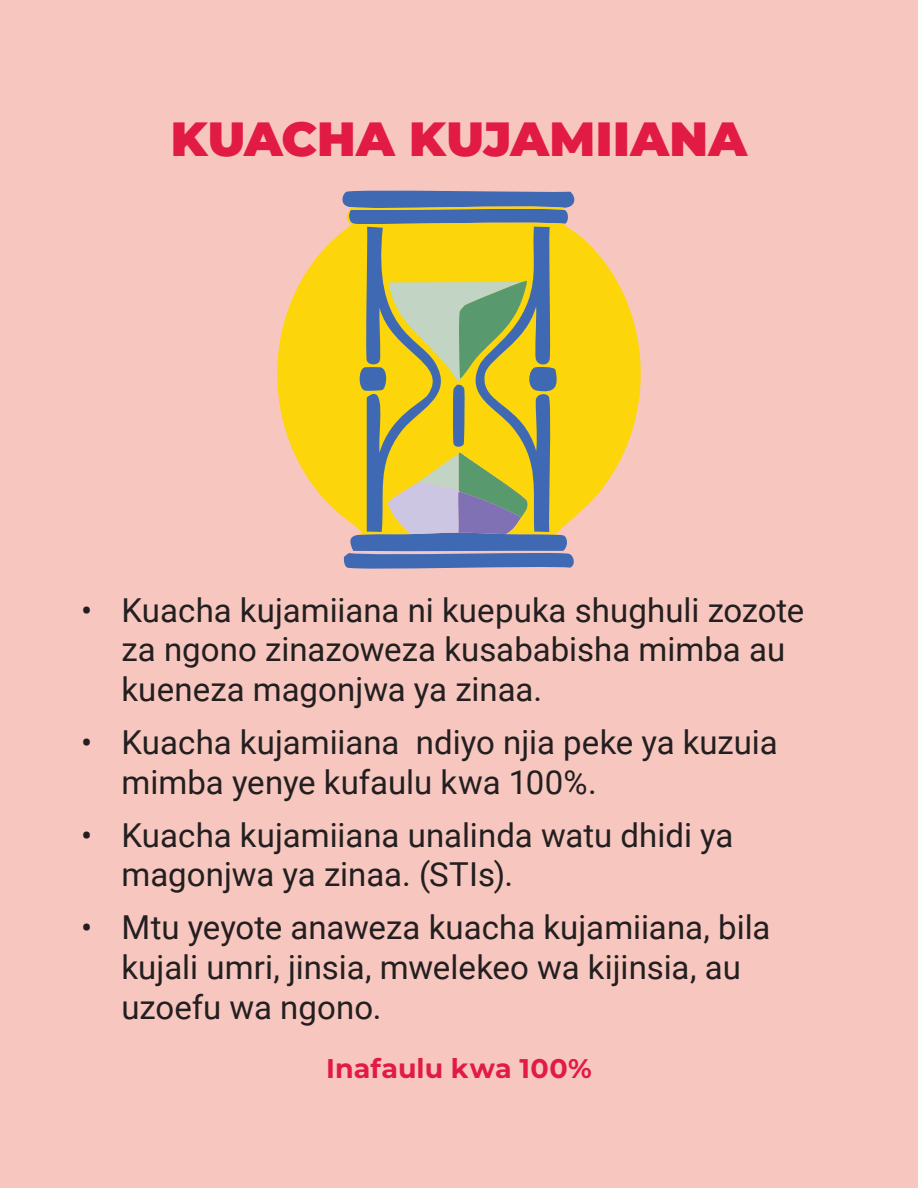
<style>
.page{position:relative;width:918px;height:1188px;background:#f7c7bf}
.page>*{position:absolute;margin:0;border:0;box-sizing:border-box;transform-origin:0 0}
.Definition{font:900 48px "Montserrat";letter-spacing:.01em;color:#e21b44}
.t1{font:33px/39.6px "Roboto";color:#231f20}
.Paragraph_Style_1{font:700 27px "Montserrat";letter-spacing:.005em;color:#e21b44}
</style>
<div class="page">
<svg style="left:277px;top:234px;width:364px;height:280px;fill:#fcd50a"></svg>
<svg style="left:338px;top:190px;width:240px;height:379px;background:#b3ae5d"></svg>
<p class="Definition" style="left:171px;top:103px;width:578px">KUACHA KUJAMIIANA</p>
<p class="t1" style="left:122px;top:589px;width:684px;text-indent:-40px">• Kuacha kujamiiana ni kuepuka shughuli zozote za ngono zinazoweza kusababisha mimba au kueneza magonjwa ya zinaa.</p>
<p class="t1" style="left:122px;top:721px;width:658px;text-indent:-40px">• Kuacha kujamiiana ndiyo njia peke ya kuzuia mimba yenye kufaulu kwa 100%.</p>
<p class="t1" style="left:122px;top:814px;width:614px;text-indent:-41px">• Kuacha kujamiiana unalinda watu dhidi ya magonjwa ya zinaa. (STIs).</p>
<p class="t1" style="left:122px;top:907px;width:651px;text-indent:-40px">• Mtu yeyote anaweza kuacha kujamiiana, bila kujali umri, jinsia, mwelekeo wa kijinsia, au uzoefu wa ngono.</p>
<p class="Paragraph_Style_1" style="left:326px;top:1049px;width:267px">Inafaulu kwa 100%</p>
</div>
